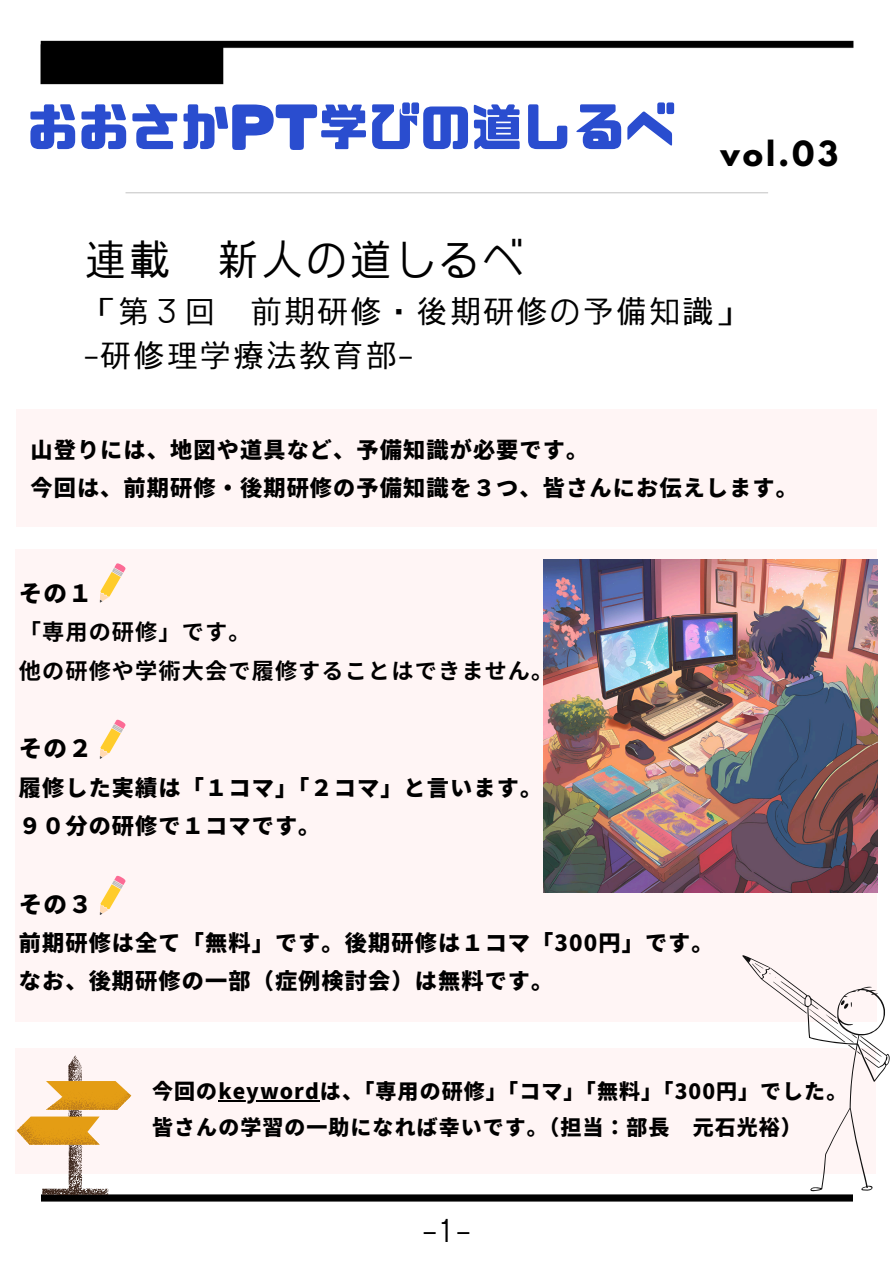
<style>
.page{position:relative;width:894px;height:1264px;background:#fff}
.page>*{position:absolute;margin:0;border:0;box-sizing:border-box;transform-origin:0 0}
.t1{font:51px "CP Font";color:#2a4dcf}
.t2{font:42.15px "Ume Hy Gothic";letter-spacing:.05em;color:#000}
.t3{font:31.65px/43.8px "Ume Hy Gothic";letter-spacing:.05em;color:#000}
.t4{font:700 30.75px "League Spartan";color:#000}
.t5{font:30.45px "Ume Hy Gothic";color:#000}
.t6{font:900 23.7px "Noto Sans JP";letter-spacing:.05em;color:#000}
.t7{font:900 22.2px "Noto Sans JP";letter-spacing:.05em;color:#000}
.t8{font:700 22.2px "Noto Sans JP";letter-spacing:.05em;color:#000}
.t9{font:900 21px "Noto Sans JP";letter-spacing:.05em;color:#000}
</style>
<div class="page">
<img style="left:40px;top:40px;width:814px;height:45px">
<hr style="left:125px;top:192px;width:643px;height:1px;background:#000">
<div style="left:17px;top:409px;width:859px;height:117px;background:#fff5f5"></div>
<div style="left:15px;top:1048px;width:859px;height:126px;background:#fff5f5"></div>
<img style="left:42px;top:1194px;width:810px;height:7px">
<div style="left:15px;top:549px;width:861px;height:472px;background:#fff5f5"></div>
<img style="left:543px;top:559px;width:333px;height:333px">
<svg style="left:17px;top:1055px;width:114px;height:139px"></svg>
<svg style="left:100px;top:719px;width:26px;height:40px"></svg>
<svg style="left:100px;top:875px;width:26px;height:40px"></svg>
<svg style="left:742px;top:955px;width:147px;height:236px"></svg>
<hr style="left:218px;top:1099px;width:102px;height:2px;background:#000">
<svg style="left:100px;top:563px;width:26px;height:39px"></svg>
<p class="t1" style="left:27px;top:102px;width:649px">おおさかPT学びの道しるべ</p>
<p class="t4" style="left:720px;top:139px;width:119px">vol.03</p>
<p class="t2" style="left:84px;top:239px;width:441px">連載 新人の道しるべ</p>
<p class="t3" style="left:84px;top:290px;width:663px">「第３回 前期研修・後期研修の予備知識」-研修理学療法教育部-</p>
<p class="t7" style="left:30px;top:432px;width:559px">山登りには、地図や道具など、予備知識が必要です。</p>
<p class="t7" style="left:30px;top:470px;width:769px">今回は、前期研修・後期研修の予備知識を３つ、皆さんにお伝えします。</p>
<p class="t6" style="left:19px;top:574px;width:75px">その１</p>
<h1 class="t8" style="left:19px;top:614px;width:233px">「専用の研修」です。</h1>
<h2 class="t8" style="left:19px;top:653px;width:536px">他の研修や学術大会で履修することはできません。</h2>
<p class="t6" style="left:19px;top:730px;width:75px">その２</p>
<h3 class="t7" style="left:19px;top:770px;width:525px">履修した実績は「１コマ」「２コマ」と言います。</h3>
<p class="t7" style="left:19px;top:808px;width:303px">９０分の研修で１コマです。</p>
<p class="t6" style="left:19px;top:885px;width:75px">その３</p>
<p class="t7" style="left:19px;top:925px;width:696px">前期研修は全て「無料」です。後期研修は１コマ「300円」です。</p>
<p class="t7" style="left:19px;top:963px;width:536px">なお、後期研修の一部（症例検討会）は無料です。</p>
<p class="t9" style="left:152px;top:1074px;width:696px">今回のkeywordは、「専用の研修」「コマ」「無料」「300円」でした。</p>
<p class="t9" style="left:152px;top:1110px;width:651px">皆さんの学習の一助になれば幸いです。（担当：部長 元石光裕）</p>
<p class="t5" style="left:423px;top:1215px;width:48px">-1-</p>
</div>
